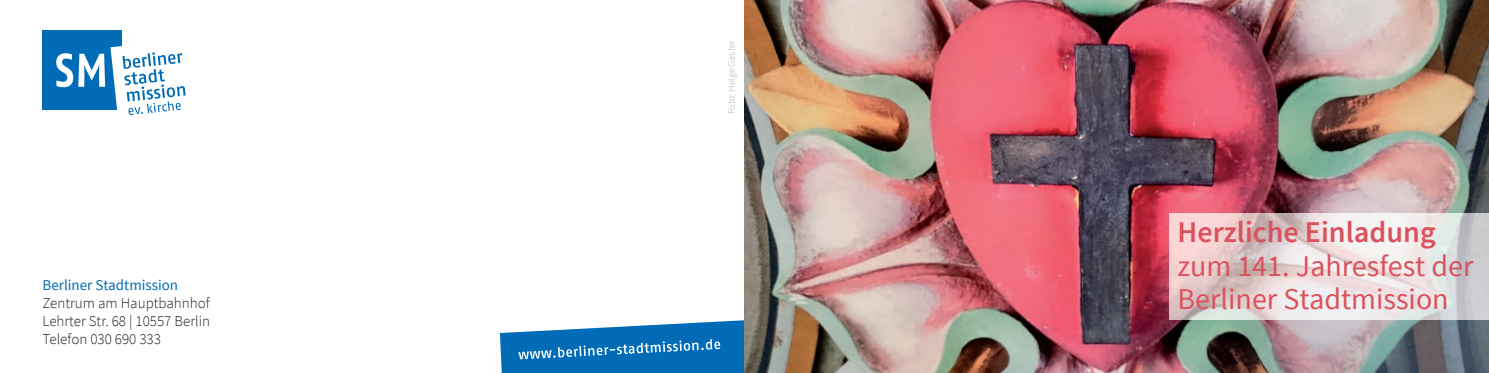
<style>
.page{position:relative;width:1489px;height:373px;background:#fff}
.page>*{position:absolute;margin:0;border:0;box-sizing:border-box;transform-origin:0 0}
.t1{font:30px/33.8px "Source Sans Pro";color:#da525d}
.t2{font:600 30px "Source Sans Pro";color:#da525d}
.t3{font:300 15px/18px "Source Sans Pro";color:#231f20;text-align:justify}
.t4{font:15px "Source Sans Pro";color:#006bb6}
.t5{font:300 10px "Source Sans Pro";color:#b2b3b7}
</style>
<div class="page">
<svg style="left:500px;top:320px;width:245px;height:53px;background:#2d85c2"></svg>
<img style="left:744px;top:0;width:744px;height:372px">
<div style="left:43px;top:31px;width:79px;height:79px;background:#006bb6"></div>
<svg style="left:56px;top:46px;width:130px;height:69px"></svg>
<img style="left:1169px;top:213px;width:319px;height:106px">
<p class="t4" style="left:43px;top:275px;width:137px">Berliner Stadtmission</p>
<p class="t3" style="left:43px;top:293px;width:169px">Zentrum am Hauptbahnhof Lehrter Str. 68 | 10557 Berlin Telefon 030 690 333</p>
<p class="t5" style="left:725px;top:114px;width:75px;rotate:-90deg">Foto: Helge Gaster</p>
<h1 class="t2" style="left:1177px;top:212px;width:259px">Herzliche Einladung</h1>
<h1 class="t1" style="left:1177px;top:247px;width:297px">zum 141. Jahresfest der<br>Berliner Stadtmission</h1>
</div>
